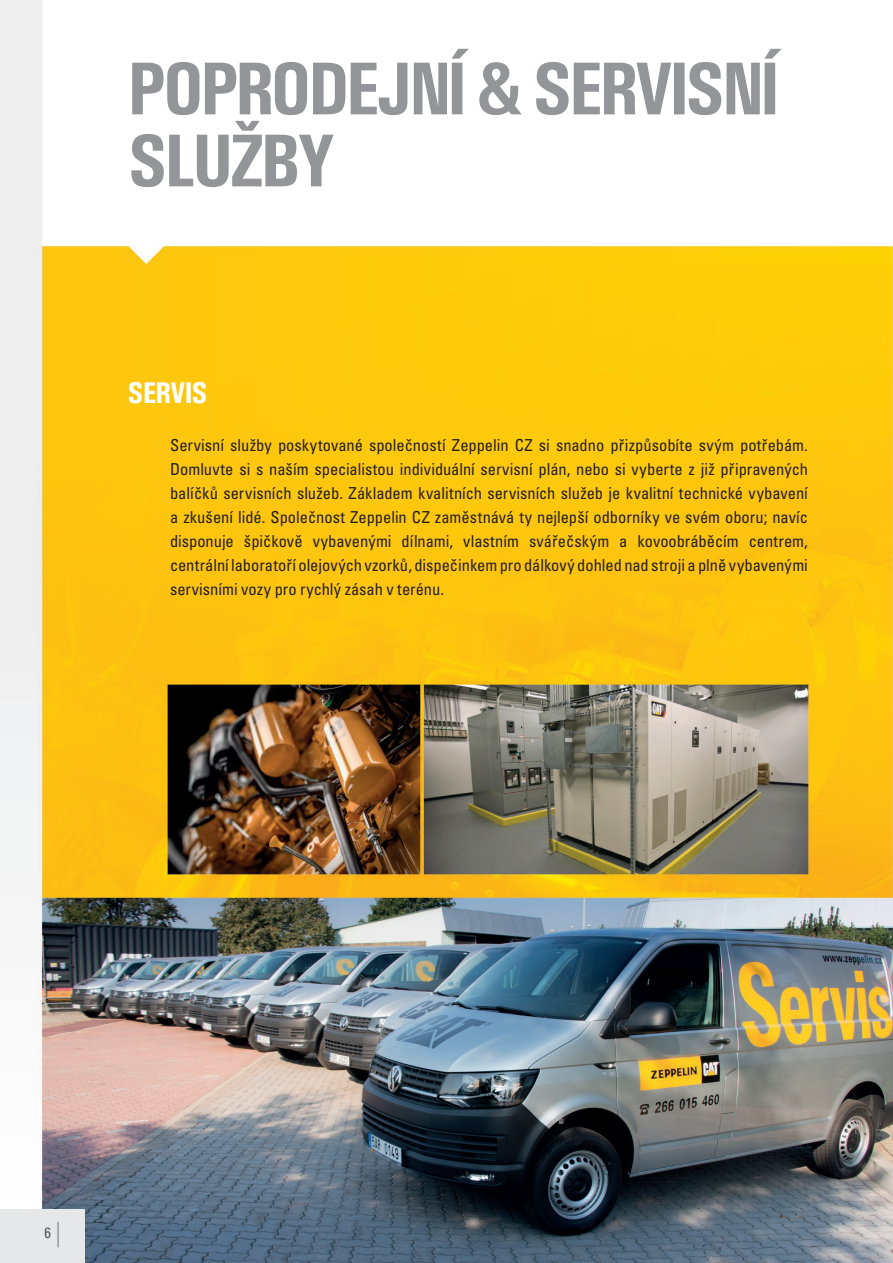
<style>
.page{position:relative;width:893px;height:1263px;background:#fff}
.page>*{position:absolute;margin:0;border:0;box-sizing:border-box;transform-origin:0 0}
.headline_hlavni{font:700 75px/72px "Univers Condensed";letter-spacing:-.05em;color:#939598}
.headline_hlavni-2{font:700 30px "Univers Condensed";letter-spacing:-.03em;color:#fff}
.bodycopy{font:condensed 16.5px/24px "Univers CE";color:#231f20;text-align:justify}
.t1{font:condensed 15px "Univers CE";color:#57585a}
.s1{font-family:"Univers Condensed";font-weight:500;font-stretch:normal;font-size:25.5px}
</style>
<div class="page">
<img style="left:0;top:0;width:893px;height:1263px">
<div style="left:0;top:1210px;width:84px;height:53px;background:#e6e7e9"></div>
<p class="headline_hlavni" style="left:128px;top:52px;width:654px">POPRODEJNÍ &amp; SERVISNÍ<br>SLUŽBY</p>
<p class="headline_hlavni-2" style="left:128px;top:375px;width:82px">SERVIS</p>
<p class="bodycopy" style="left:170px;top:433px;width:639px">Servisní služby poskytované společností Zeppelin CZ si snadno přizpůsobíte svým potřebám.<br>Domluvte si s naším specialistou individuální servisní plán, nebo si vyberte z již připravených balíčků servisních služeb. Základem kvalitních servisních služeb je kvalitní technické vybavení a zkušení lidé. Společnost Zeppelin CZ zaměstnává ty nejlepší odborníky ve svém oboru; navíc disponuje špičkově vybavenými dílnami, vlastním svářečským a kovoobráběcím centrem, centrální laboratoří olejových vzorků, dispečinkem pro dálkový dohled nad stroji a plně vybavenými servisními vozy pro rychlý zásah v terénu.</p>
<p class="t1" style="left:44px;top:1224px;width:19px">6 <span class="s1">|</span></p>
</div>
